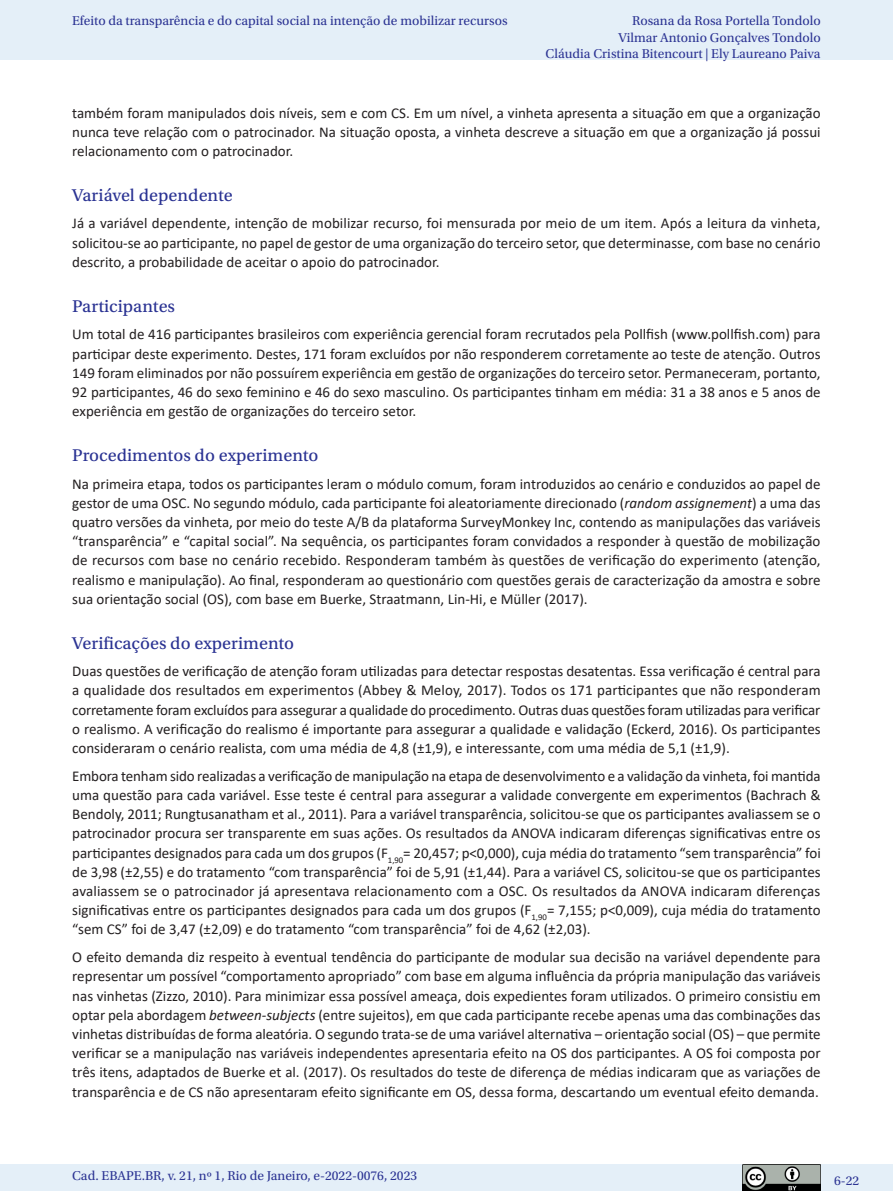
<style>
.page{position:relative;width:893px;height:1191px;background:#fff}
.page>*{position:absolute;margin:0;border:0;box-sizing:border-box;transform-origin:0 0}
._07_2_sub2{font:18px "Utopia Std Capt";color:#2b3393}
._06_0_texto{font:15px/19.2px "Calibri";color:#231f20;text-align:justify}
.t1{font:13.5px/16.5px "Utopia Std";color:#2b3393;text-align:right}
.s1{font-style:italic}
</style>
<div class="page">
<div style="left:0;top:0;width:893px;height:60px;background:#e4eff8"></div>
<div style="left:0;top:1164px;width:893px;height:27px;background:#e4eff8"></div>
<img style="left:743px;top:1164px;width:78px;height:27px">
<p class="t1" style="left:72px;top:13px;width:437px">Efeito da transparência e do capital social na intenção de mobilizar recursos</p>
<p class="t1" style="left:546px;top:13px;width:277px">Rosana da Rosa Portella Tondolo<br>Vilmar Antonio Gonçalves Tondolo<br>Cláudia Cristina Bitencourt | Ely Laureano Paiva</p>
<p class="_06_0_texto" style="left:72px;top:103px;width:750px">também foram manipulados dois níveis, sem e com CS. Em um nível, a vinheta apresenta a situação em que a organização nunca teve relação com o patrocinador. Na situação oposta, a vinheta descreve a situação em que a organização já possui relacionamento com o patrocinador.</p>
<p class="_07_2_sub2" style="left:72px;top:185px;width:162px">Variável dependente</p>
<p class="_06_0_texto" style="left:72px;top:213px;width:750px">Já a variável dependente, intenção de mobilizar recurso, foi mensurada por meio de um item. Após a leitura da vinheta, solicitou-se ao participante, no papel de gestor de uma organização do terceiro setor, que determinasse, com base no cenário descrito, a probabilidade de aceitar o apoio do patrocinador.</p>
<p class="_07_2_sub2" style="left:72px;top:296px;width:104px">Participantes</p>
<p class="_06_0_texto" style="left:72px;top:324px;width:750px">Um total de 416 participantes brasileiros com experiência gerencial foram recrutados pela Pollfish (www.pollfish.com) para participar deste experimento. Destes, 171 foram excluídos por não responderem corretamente ao teste de atenção. Outros 149 foram eliminados por não possuírem experiência em gestão de organizações do terceiro setor. Permaneceram, portanto, 92 participantes, 46 do sexo feminino e 46 do sexo masculino. Os participantes tinham em média: 31 a 38 anos e 5 anos de experiência em gestão de organizações do terceiro setor.</p>
<p class="_07_2_sub2" style="left:72px;top:445px;width:248px">Procedimentos do experimento</p>
<p class="_06_0_texto" style="left:72px;top:473px;width:750px">Na primeira etapa, todos os participantes leram o módulo comum, foram introduzidos ao cenário e conduzidos ao papel de gestor de uma OSC. No segundo módulo, cada participante foi aleatoriamente direcionado (<span class="s1">random assignement</span>) a uma das quatro versões da vinheta, por meio do teste A/B da plataforma SurveyMonkey Inc, contendo as manipulações das variáveis “transparência” e “capital social”. Na sequência, os participantes foram convidados a responder à questão de mobilização de recursos com base no cenário recebido. Responderam também às questões de verificação do experimento (atenção, realismo e manipulação). Ao final, responderam ao questionário com questões gerais de caracterização da amostra e sobre sua orientação social (OS), com base em Buerke, Straatmann, Lin-Hi, e Müller (2017).</p>
<p class="_07_2_sub2" style="left:72px;top:633px;width:223px">Verificações do experimento</p>
<p class="_06_0_texto" style="left:72px;top:661px;width:750px">Duas questões de verificação de atenção foram utilizadas para detectar respostas desatentas. Essa verificação é central para a qualidade dos resultados em experimentos (Abbey &amp; Meloy, 2017). Todos os 171 participantes que não responderam corretamente foram excluídos para assegurar a qualidade do procedimento. Outras duas questões foram utilizadas para verificar o realismo. A verificação do realismo é importante para assegurar a qualidade e validação (Eckerd, 2016). Os participantes consideraram o cenário realista, com uma média de 4,8 (±1,9), e interessante, com uma média de 5,1 (±1,9).</p>
<p class="_06_0_texto" style="left:72px;top:766px;width:750px">Embora tenham sido realizadas a verificação de manipulação na etapa de desenvolvimento e a validação da vinheta, foi mantida uma questão para cada variável. Esse teste é central para assegurar a validade convergente em experimentos (Bachrach &amp; Bendoly, 2011; Rungtusanatham et al., 2011). Para a variável transparência, solicitou-se que os participantes avaliassem se o patrocinador procura ser transparente em suas ações. Os resultados da ANOVA indicaram diferenças significativas entre os participantes designados para cada um dos grupos (F<sub>1,90</sub>= 20,457; p&lt;0,000), cuja média do tratamento “sem transparência” foi de 3,98 (±2,55) e do tratamento “com transparência” foi de 5,91 (±1,44). Para a variável CS, solicitou-se que os participantes avaliassem se o patrocinador já apresentava relacionamento com a OSC. Os resultados da ANOVA indicaram diferenças significativas entre os participantes designados para cada um dos grupos (F<sub>1,90</sub>= 7,155; p&lt;0,009), cuja média do tratamento “sem CS” foi de 3,47 (±2,09) e do tratamento “com transparência” foi de 4,62 (±2,03).</p>
<p class="_06_0_texto" style="left:72px;top:947px;width:750px">O efeito demanda diz respeito à eventual tendência do participante de modular sua decisão na variável dependente para representar um possível “comportamento apropriado” com base em alguma influência da própria manipulação das variáveis nas vinhetas (Zizzo, 2010). Para minimizar essa possível ameaça, dois expedientes foram utilizados. O primeiro consistiu em optar pela abordagem <span class="s1">between-subjects</span> (entre sujeitos), em que cada participante recebe apenas uma das combinações das vinhetas distribuídas de forma aleatória. O segundo trata-se de uma variável alternativa – orientação social (OS) – que permite verificar se a manipulação nas variáveis independentes apresentaria efeito na OS dos participantes. A OS foi composta por três itens, adaptados de Buerke et al. (2017). Os resultados do teste de diferença de médias indicaram que as variações de transparência e de CS não apresentaram efeito significante em OS, dessa forma, descartando um eventual efeito demanda.</p>
<p class="t1" style="left:72px;top:1167px;width:346px">Cad. EBAPE.BR, v. 21, nº 1, Rio de Janeiro, e-2022-0076, 2023</p>
<p class="t1" style="left:834px;top:1172px;width:27px">6-22</p>
</div>
